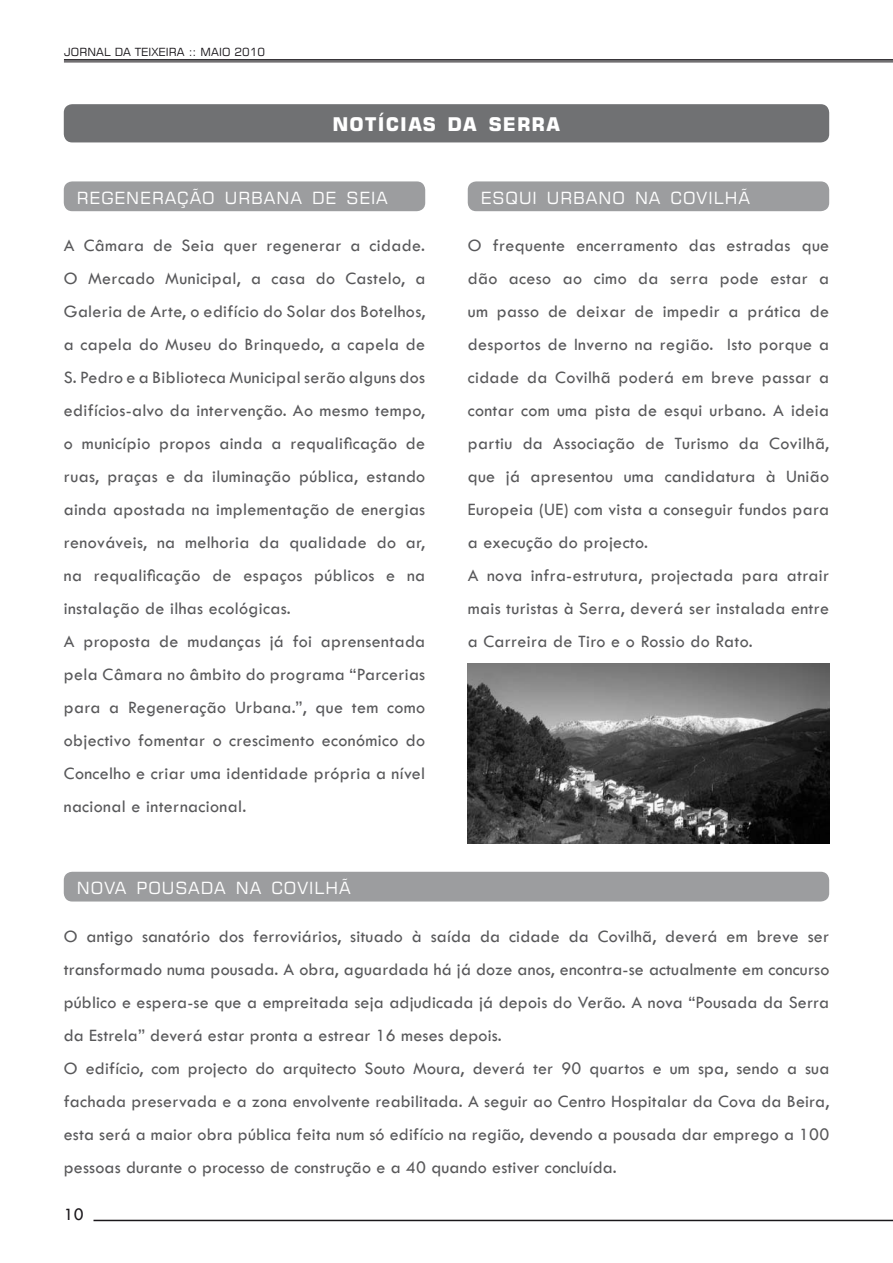
<style>
.page{position:relative;width:893px;height:1263px;background:#fff}
.page>*{position:absolute;margin:0;border:0;box-sizing:border-box;transform-origin:0 0}
.t1{font:700 18.9px "Square 721 BT";letter-spacing:.055em;color:#fff}
.t2{font:18px/33px "Tw Cen";letter-spacing:.02em;color:#58585a}
.t3{font:18px "Tw Cen";color:#1a171b}
.t4{font:16.8px "Square 721 BT";letter-spacing:.055em;color:#fff}
.t5{font:11.25px "Square 721 BT";letter-spacing:.01em;color:#1a171b}
</style>
<div class="page">
<hr style="left:64px;top:59px;width:829px;height:2px;background:#1a171b">
<hr style="left:64px;top:62px;width:829px;height:1px;background:#1a171b">
<hr style="left:93px;top:1220px;width:800px;height:1px;background:#1a171b">
<div style="left:64px;top:872px;width:765px;height:29px;background:#9c9d9f;border-radius:9px"></div>
<div style="left:468px;top:181px;width:361px;height:30px;background:#9c9d9f;border-radius:9px"></div>
<div style="left:64px;top:181px;width:361px;height:30px;background:#9c9d9f;border-radius:9px"></div>
<div style="left:64px;top:104px;width:765px;height:38px;background:#707173;border-radius:9px"></div>
<img style="left:468px;top:663px;width:361px;height:181px">
<p class="t5" style="left:64px;top:44px;width:202px">JORNAL DA TEIXEIRA :: MAIO 2010</p>
<p class="t1" style="left:332px;top:113px;width:229px">NOTÍCIAS DA SERRA</p>
<p class="t4" style="left:77px;top:187px;width:51px">REGENERA</p>
<p class="t4" style="left:177px;top:187px;width:75px">ÇÃO URBANA</p>
<p class="t4" style="left:312px;top:187px;width:13px">DE</p>
<p class="t4" style="left:346px;top:187px;width:23px">SEIA</p>
<p class="t4" style="left:481px;top:187px;width:93px">ESQUI URBANO</p>
<p class="t4" style="left:635px;top:187px;width:13px">NA</p>
<p class="t4" style="left:671px;top:187px;width:24px">COVIL</p>
<p class="t4" style="left:725px;top:187px;width:27px">HÃ</p>
<p class="t2" style="left:64px;top:229px;width:363px">A Câmara de Seia quer regenerar a cidade.<br>O Mercado Municipal, a casa do Castelo, a Galeria de Arte, o edifício do Solar dos Botelhos, a capela do Museu do Brinquedo, a capela de S. Pedro e a Biblioteca Municipal serão alguns dos edifícios-alvo da intervenção. Ao mesmo tempo, o município propos ainda a requalificação de ruas, praças e da iluminação pública, estando ainda apostada na implementação de energias renováveis, na melhoria da qualidade do ar, na requalificação de espaços públicos e na instalação de ilhas ecológicas.<br>A proposta de mudanças já foi aprensentada pela Câmara no âmbito do programa “Parcerias para a Regeneração Urbana.”, que tem como objectivo fomentar o crescimento económico do Concelho e criar uma identidade própria a nível nacional e internacional.</p>
<p class="t2" style="left:468px;top:229px;width:363px">O frequente encerramento das estradas que dão aceso ao cimo da serra pode estar a um passo de deixar de impedir a prática de desportos de Inverno na região. Isto porque a cidade da Covilhã poderá em breve passar a contar com uma pista de esqui urbano. A ideia partiu da Associação de Turismo da Covilhã, que já apresentou uma candidatura à União Europeia (UE) com vista a conseguir fundos para a execução do projecto.<br>A nova infra-estrutura, projectada para atrair mais turistas à Serra, deverá ser instalada entre a Carreira de Tiro e o Rossio do Rato.</p>
<p class="t4" style="left:77px;top:877px;width:13px">NOVA</p>
<p class="t4" style="left:136px;top:877px;width:66px">POUSADA</p>
<p class="t4" style="left:236px;top:877px;width:13px">NA</p>
<p class="t4" style="left:271px;top:877px;width:24px">COVIL</p>
<p class="t4" style="left:325px;top:877px;width:27px">HÃ</p>
<p class="t2" style="left:64px;top:920px;width:767px">O antigo sanatório dos ferroviários, situado à saída da cidade da Covilhã, deverá em breve ser transformado numa pousada. A obra, aguardada há já doze anos, encontra-se actualmente em concurso público e espera-se que a empreitada seja adjudicada já depois do Verão. A nova “Pousada da Serra da Estrela” deverá estar pronta a estrear 16 meses depois.<br>O edifício, com projecto do arquitecto Souto Moura, deverá ter 90 quartos e um spa, sendo a sua fachada preservada e a zona envolvente reabilitada. A seguir ao Centro Hospitalar da Cova da Beira, esta será a maior obra pública feita num só edifício na região, devendo a pousada dar emprego a 100 pessoas durante o processo de construção e a 40 quando estiver concluída.</p>
<p class="t3" style="left:64px;top:1204px;width:21px">10</p>
</div>
